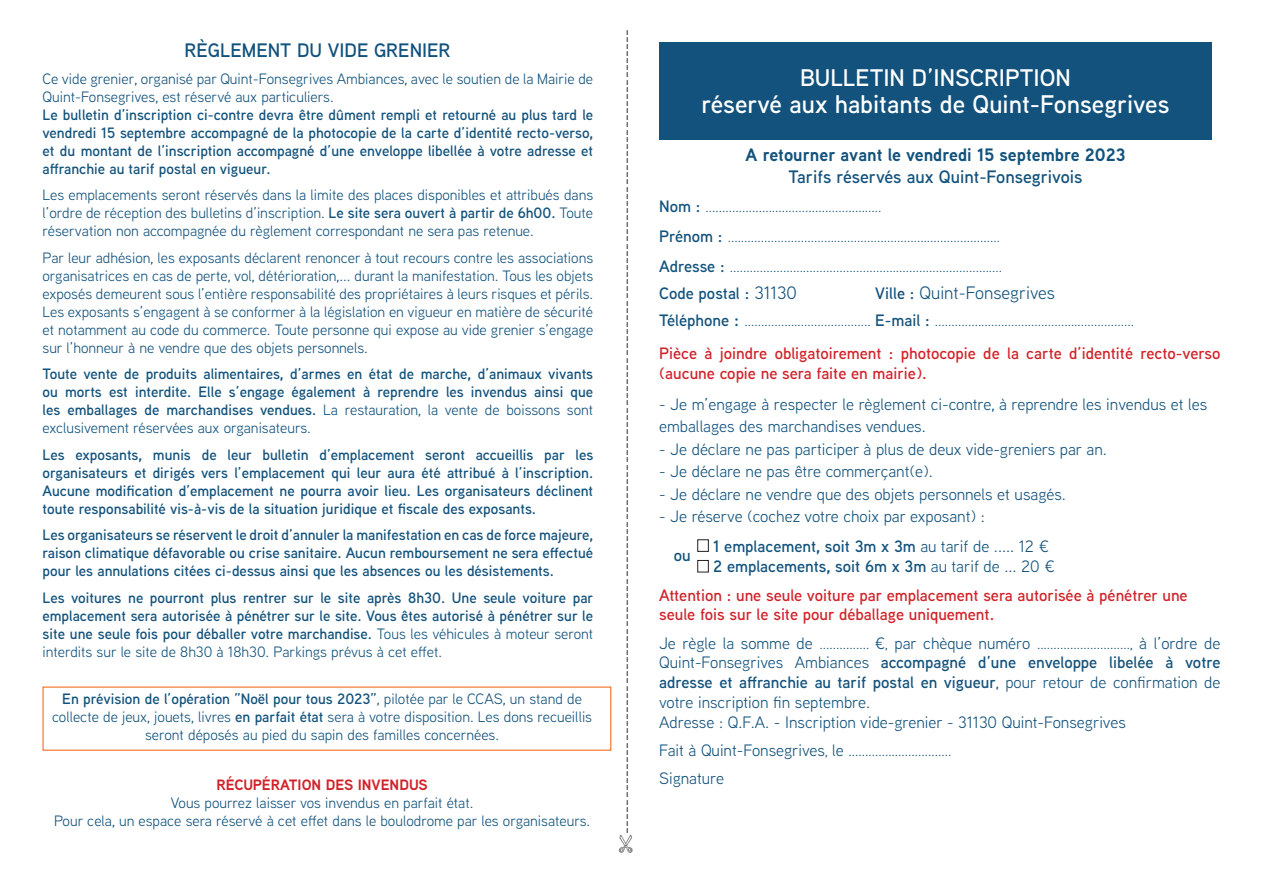
<style>
.page{position:relative;width:1263px;height:893px;background:#fff}
.page>*{position:absolute;margin:0;border:0;box-sizing:border-box;transform-origin:0 0}
.t1{font:600 25.5px "Aaux Next";color:#fff}
.t2{font:600 24px "Aaux Next";color:#fff}
.t3{font:600 19.5px "Aaux Next";color:#12527c}
.t4{font:18px "Aaux Next";color:#231f20}
.t5{font:700 18px "Aaux Next";color:#12527c}
.t6{font:600 18px "Aaux Next";color:#12527c}
.t7{font:18px "Aaux Next";color:#12527c}
.t8{font:16.5px/19.8px "Aaux Next";color:#12527c}
.t9{font:600 16.5px/19.8px "Aaux Next";color:#d1232a}
.t10{font:600 16.5px "Aaux Next";color:#12527c}
.t11{font:600 15px/18px "Aaux Next";color:#12527c;text-align:justify}
.t12{font:15px/18px "Aaux Next";color:#12527c;text-align:justify}
.t13{font:700 15px "Aaux Next";color:#d1232a}
.t14{font:13.5px "Aaux Next";color:#12527c}
.s1{font-weight:600}
.s2{font-weight:400}
.s3{font-weight:600;font-size:16.5px}
.s4{font-weight:400;font-size:18px}
.s5{font-weight:600;font-size:18px}
.s6{color:#12527c}
.s7{font-weight:400;color:#12527c}
.s8{font-size:16.5px}
</style>
<div class="page">
<div style="left:697px;top:539px;width:12px;height:13px;border:1px solid #231f20"></div>
<div style="left:697px;top:560px;width:12px;height:12px;border:1px solid #231f20"></div>
<div style="left:659px;top:43px;width:553px;height:97px;background:#12527c"></div>
<div style="left:43px;top:686px;width:568px;height:65px;border:1px solid #f36e21"></div>
<h3 class="t3" style="left:184px;top:37px;width:268px">RÈGLEMENT DU VIDE GRENIER</h3>
<p class="t12" style="left:43px;top:69px;width:552px">Ce vide grenier, organisé par Quint-Fonsegrives Ambiances, avec le soutien de la Mairie de<br>Quint-Fonsegrives, est réservé aux particuliers.</p>
<p class="t11" style="left:43px;top:105px;width:552px">Le bulletin d’inscription ci-contre devra être dûment rempli et retourné au plus tard le vendredi 15 septembre accompagné de la photocopie de la carte d’identité recto-verso, et du montant de l’inscription accompagné d’une enveloppe libellée à votre adresse et affranchie au tarif postal en vigueur.</p>
<p class="t12" style="left:43px;top:186px;width:552px">Les emplacements seront réservés dans la limite des places disponibles et attribués dans l’ordre de réception des bulletins d’inscription. <span class="s1">Le site sera ouvert à partir de 6h00.</span> Toute réservation non accompagnée du règlement correspondant ne sera pas retenue.</p>
<p class="t12" style="left:43px;top:248px;width:552px">Par leur adhésion, les exposants déclarent renoncer à tout recours contre les associations organisatrices en cas de perte, vol, détérioration,... durant la manifestation. Tous les objets exposés demeurent sous l’entière responsabilité des propriétaires à leurs risques et périls.<br>Les exposants s’engagent à se conformer à la législation en vigueur en matière de sécurité et notamment au code du commerce. Toute personne qui expose au vide grenier s’engage sur l’honneur à ne vendre que des objets personnels.</p>
<p class="t11" style="left:43px;top:365px;width:552px">Toute vente de produits alimentaires, d’armes en état de marche, d’animaux vivants ou morts est interdite. Elle s’engage également à reprendre les invendus ainsi que les emballages de marchandises vendues. <span class="s2">La restauration, la vente de boissons sont exclusivement réservées aux organisateurs.</span></p>
<p class="t11" style="left:43px;top:445px;width:552px">Les exposants, munis de leur bulletin d’emplacement seront accueillis par les organisateurs et dirigés vers l’emplacement qui leur aura été attribué à l’inscription.<br>Aucune modification d’emplacement ne pourra avoir lieu. Les organisateurs déclinent toute responsabilité vis-à-vis de la situation juridique et fiscale des exposants.</p>
<p class="t11" style="left:43px;top:526px;width:552px">Les organisateurs se réservent le droit d’annuler la manifestation en cas de force majeure, raison climatique défavorable ou crise sanitaire. Aucun remboursement ne sera effectué pour les annulations citées ci-dessus ainsi que les absences ou les désistements.</p>
<p class="t11" style="left:43px;top:588px;width:552px">Les voitures ne pourront plus rentrer sur le site après 8h30. Une seule voiture par emplacement sera autorisée à pénétrer sur le site. Vous êtes autorisé à pénétrer sur le site une seule fois pour déballer votre marchandise. <span class="s2">Tous les véhicules à moteur seront interdits sur le site de 8h30 à 18h30. Parkings prévus à cet effet.</span></p>
<p class="t12" style="left:52px;top:689px;width:541px;text-align:center"><span class="s1">En prévision de l’opération ”Noël pour tous 2023”</span>, pilotée par le CCAS, un stand de collecte de jeux, jouets, livres <span class="s1">en parfait état</span> sera à votre disposition. Les dons recueillis seront déposés au pied du sapin des familles concernées.</p>
<p class="t13" style="left:216px;top:774px;width:213px">RÉCUPÉRATION DES INVENDUS</p>
<p class="t12" style="left:54px;top:793px;width:538px;text-align:center">Vous pourrez laisser vos invendus en parfait état.<br>Pour cela, un espace sera réservé à cet effet dans le boulodrome par les organisateurs.</p>
<p class="t4" style="left:641px;top:29px;width:807px;rotate:90deg">-----------------------------------------------------------------------------------------------------------------</p>
<h2 class="t2" style="left:800px;top:61px;width:272px">BULLETIN D’INSCRIPTION</h2>
<h1 class="t1" style="left:702px;top:87px;width:469px">réservé aux habitants de Quint-Fonsegrives</h1>
<p class="t5" style="left:745px;top:142px;width:381px">A retourner avant le vendredi 15 septembre 2023</p>
<p class="t6" style="left:788px;top:164px;width:296px">Tarifs réservés aux Quint-Fonsegrivois</p>
<p class="t14" style="left:659px;top:199px;width:224px"><span class="s3">Nom :</span> .....................................................</p>
<p class="t14" style="left:659px;top:229px;width:342px"><span class="s3">Prénom :</span> ..................................................................................</p>
<p class="t14" style="left:659px;top:259px;width:345px"><span class="s3">Adresse :</span> ..................................................................................</p>
<p class="t10" style="left:659px;top:282px;width:139px">Code postal : <span class="s4">31130</span></p>
<p class="t7" style="left:875px;top:281px;width:181px"><span class="s3">Ville :</span> Quint-Fonsegrives</p>
<p class="t14" style="left:659px;top:313px;width:476px"><span class="s3">Téléphone</span> <span class="s5">:</span> ...................................... <span class="s3">E-mail :</span> ............................................................</p>
<p class="t9" style="left:659px;top:343px;width:563px">Pièce à joindre obligatoirement : photocopie de la carte d’identité recto-verso (aucune copie ne sera faite en mairie).</p>
<p class="t8" style="left:659px;top:392px;width:550px;line-height:22.5px">- Je m’engage à respecter le règlement ci-contre, à reprendre les invendus et les emballages des marchandises vendues.</p>
<p class="t8" style="left:659px;top:439px;width:449px">- Je déclare ne pas participer à plus de deux vide-greniers par an.</p>
<p class="t8" style="left:659px;top:461px;width:275px">- Je déclare ne pas être commerçant(e).</p>
<p class="t8" style="left:659px;top:484px;width:408px">- Je déclare ne vendre que des objets personnels et usagés.</p>
<p class="t8" style="left:713px;top:501px;width:337px;line-height:30px;text-indent:-54px">- Je réserve (cochez votre choix par exposant) :<br><span class="s1">1 emplacement, soit 3m x 3m</span> au tarif de ..... 12 €</p>
<p class="t9" style="left:659px;top:552px;width:530px;line-height:28.3px;text-indent:54px"><span class="s6">2 emplacements, soit 6m x 3m</span> <span class="s7">au tarif de ... 20 €<br></span>Attention : une seule voiture par emplacement sera autorisée à pénétrer une</p>
<p class="t9" style="left:659px;top:604px;width:337px">seule fois sur le site pour déballage uniquement.</p>
<p class="t14" style="left:659px;top:635px;width:563px"><span class="s8">Je règle la somme de</span> ............... <span class="s8">€</span>, <span class="s8">par chèque numéro</span> ............................, <span class="s8">à l’ordre de</span></p>
<p class="t8" style="left:659px;top:652px;width:563px">Quint-Fonsegrives Ambiances <span class="s1">accompagné d’une enveloppe libelée à votre adresse et affranchie au tarif postal en vigueur</span>, pour retour de confirmation de votre inscription fin septembre.<br>Adresse : Q.F.A. - Inscription vide-grenier - 31130 Quint-Fonsegrives</p>
<p class="t14" style="left:659px;top:742px;width:294px"><span class="s8">Fait à Quint-Fonsegrives</span>, <span class="s8">le</span> ...............................</p>
<p class="t8" style="left:659px;top:768px;width:66px">Signature</p>
<p class="t10" style="left:674px;top:543px;width:18px">ou</p>
</div>
